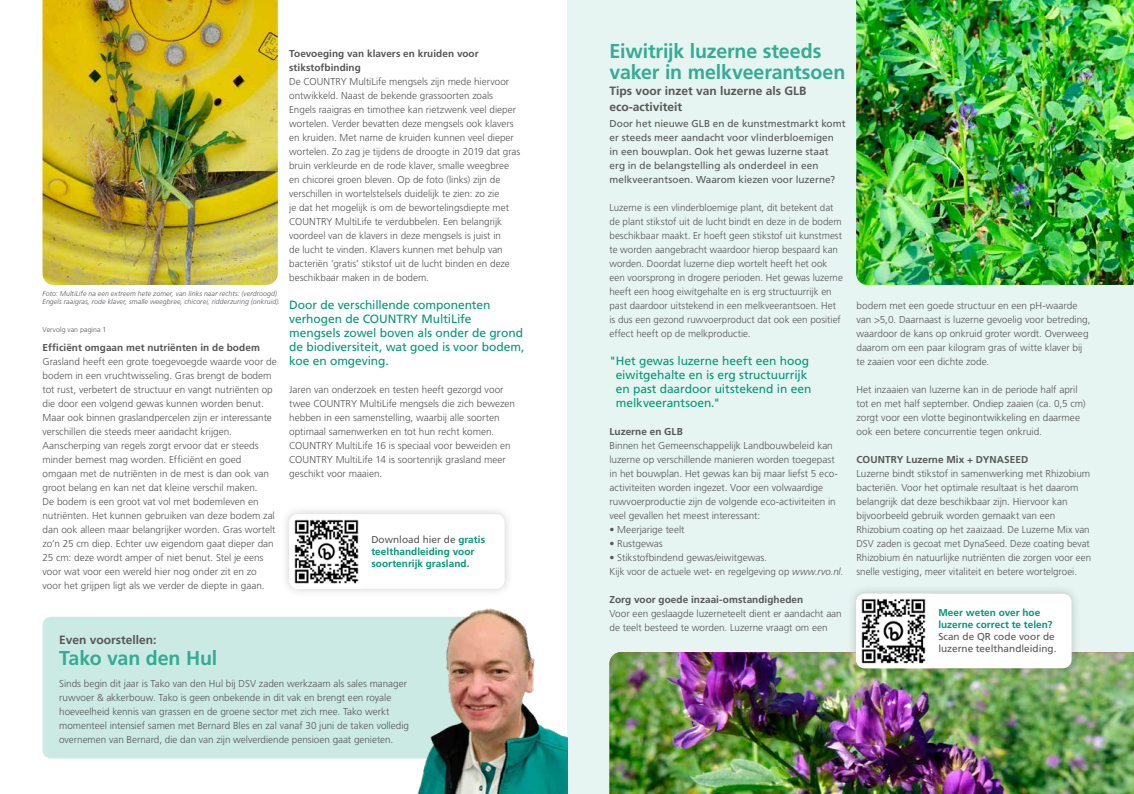
<style>
.page{position:relative;width:1134px;height:794px;background:#fff}
.page>*{position:absolute;margin:0;border:0;box-sizing:border-box;transform-origin:0 0}
.t1{font:700 20px/21px "Frutiger LT Std";letter-spacing:-.005em;color:#33ac93}
.t2{font:12px/14px "Frutiger LT Std";letter-spacing:-.005em;color:#009877}
.t3{font:700 12px/16px "Frutiger LT Std";color:#565655}
.t4{font:300 10px/14px "Frutiger LT Std";color:#565655}
.t5{font:10px/14px "Frutiger LT Std";letter-spacing:.005em;color:#565655}
.t6{font:700 10px/14px "Frutiger LT Std";letter-spacing:.005em;color:#565655}
.t7{font:700 10px/12px "Frutiger LT Std";letter-spacing:.005em;color:#009877}
.t8{font:italic 300 7px/8.4px "Frutiger LT Std";letter-spacing:.01em;color:#565655}
.t9{font:300 7px "Frutiger LT Std";letter-spacing:.01em;color:#565655}
.s1{font-weight:400;color:#565655}
.s2{font-style:italic}
</style>
<div class="page">
<div style="left:43px;top:617px;width:451px;height:141px;background:#cceae4;border-radius:9px"></div>
<div style="left:567px;top:0;width:567px;height:794px;background:#e6f5f1"></div>
<img style="left:43px;top:0;width:235px;height:285px">
<img style="left:411px;top:608px;width:156px;height:186px">
<img style="left:609px;top:652px;width:525px;height:142px">
<img style="left:856px;top:0;width:278px;height:285px">
<div style="left:847px;top:584px;width:234px;height:94px;background:#000;opacity:.2"></div>
<div style="left:856px;top:593px;width:215px;height:75px;background:#fff;border-radius:9px"></div>
<img style="left:856px;top:593px;width:75px;height:75px">
<div style="left:280px;top:504px;width:234px;height:94px;background:#000;opacity:.2"></div>
<div style="left:289px;top:514px;width:216px;height:75px;background:#fff;border-radius:9px"></div>
<img style="left:289px;top:514px;width:70px;height:75px">
<p class="t8" style="left:43px;top:289px;width:239px">Foto: MultiLife na een extreem hete zomer, van links naar rechts: (verdroogd)<br>Engels raaigras, rode klaver, smalle weegbree, chicorei, ridderzuring (onkruid).</p>
<p class="t9" style="left:43px;top:326px;width:65px">Vervolg van pagina 1</p>
<p class="t6" style="left:43px;top:340px;width:219px">Efficiënt omgaan met nutriënten in de bodem</p>
<p class="t4" style="left:43px;top:354px;width:236px">Grasland heeft een grote toegevoegde waarde voor de bodem in een vruchtwisseling. Gras brengt de bodem tot rust, verbetert de structuur en vangt nutriënten op die door een volgend gewas kunnen worden benut.<br>Maar ook binnen graslandpercelen zijn er interessante verschillen die steeds meer aandacht krijgen.<br>Aanscherping van regels zorgt ervoor dat er steeds minder bemest mag worden. Efficiënt en goed omgaan met de nutriënten in de mest is dan ook van groot belang en kan net dat kleine verschil maken.<br>De bodem is een groot vat vol met bodemleven en nutriënten. Het kunnen gebruiken van deze bodem zal dan ook alleen maar belangrijker worden. Gras wortelt zo’n 25 cm diep. Echter uw eigendom gaat dieper dan 25 cm: deze wordt amper of niet benut. Stel je eens voor wat voor een wereld hier nog onder zit en zo voor het grijpen ligt als we verder de diepte in gaan.</p>
<p class="t6" style="left:289px;top:46px;width:191px">Toevoeging van klavers en kruiden voor stikstofbinding</p>
<p class="t4" style="left:289px;top:74px;width:233px">De COUNTRY MultiLife mengsels zijn mede hiervoor ontwikkeld. Naast de bekende grassoorten zoals Engels raaigras en timothee kan rietzwenk veel dieper wortelen. Verder bevatten deze mengsels ook klavers en kruiden. Met name de kruiden kunnen veel dieper wortelen. Zo zag je tijdens de droogte in 2019 dat gras bruin verkleurde en de rode klaver, smalle weegbree en chicorei groen bleven. Op de foto (links) zijn de verschillen in wortelstelsels duidelijk te zien: zo zie<br>je dat het mogelijk is om de bewortelingsdiepte met COUNTRY MultiLife te verdubbelen. Een belangrijk voordeel van de klavers in deze mengsels is juist in<br>de lucht te vinden. Klavers kunnen met behulp van bacteriën ‘gratis’ stikstof uit de lucht binden en deze beschikbaar maken in de bodem.</p>
<p class="t2" style="left:289px;top:297px;width:237px">Door de verschillende componenten verhogen de COUNTRY MultiLife mengsels zowel boven als onder de grond de biodiversiteit, wat goed is voor bodem, koe en omgeving.</p>
<p class="t4" style="left:289px;top:382px;width:227px">Jaren van onderzoek en testen heeft gezorgd voor twee COUNTRY MultiLife mengsels die zich bewezen hebben in een samenstelling, waarbij alle soorten optimaal samenwerken en tot hun recht komen.<br>COUNTRY MultiLife 16 is speciaal voor beweiden en COUNTRY MultiLife 14 is soortenrijk grasland meer geschikt voor maaien.</p>
<p class="t7" style="left:371px;top:534px;width:115px"><span class="s1">Download hier de</span> gratis teelthandleiding voor soortenrijk grasland.</p>
<p class="t3" style="left:59px;top:631px;width:99px">Even voorstellen:</p>
<h1 class="t1" style="left:59px;top:647px;width:160px">Tako van den Hul</h1>
<p class="t4" style="left:59px;top:676px;width:351px">Sinds begin dit jaar is Tako van den Hul bij DSV zaden werkzaam als sales manager ruwvoer &amp; akkerbouw. Tako is geen onbekende in dit vak en brengt een royale hoeveelheid kennis van grassen en de groene sector met zich mee. Tako werkt momenteel intensief samen met Bernard Bles en zal vanaf 30 juni de taken volledig overnemen van Bernard, die dan van zijn welverdiende pensioen gaat genieten.</p>
<h1 class="t1" style="left:609px;top:40px;width:237px">Eiwitrijk luzerne steeds vaker in melkveerantsoen</h1>
<p class="t3" style="left:609px;top:82px;width:198px">Tips voor inzet van luzerne als GLB eco-activiteit</p>
<p class="t5" style="left:609px;top:116px;width:238px">Door het nieuwe GLB en de kunstmestmarkt komt er steeds meer aandacht voor vlinderbloemigen<br>in een bouwplan. Ook het gewas luzerne staat erg in de belangstelling als onderdeel in een melkveerantsoen. Waarom kiezen voor luzerne?</p>
<p class="t4" style="left:609px;top:200px;width:235px">Luzerne is een vlinderbloemige plant, dit betekent dat de plant stikstof uit de lucht bindt en deze in de bodem beschikbaar maakt. Er hoeft geen stikstof uit kunstmest te worden aangebracht waardoor hierop bespaard kan worden. Doordat luzerne diep wortelt heeft het ook een voorsprong in drogere perioden. Het gewas luzerne heeft een hoog eiwitgehalte en is erg structuurrijk en past daardoor uitstekend in een melkveerantsoen. Het is dus een gezond ruwvoerproduct dat ook een positief effect heeft op de melkproductie.</p>
<p class="t2" style="left:616px;top:353px;width:197px;text-indent:-6px">"Het gewas luzerne heeft een hoog eiwitgehalte en is erg structuurrijk en past daardoor uitstekend in een melkveerantsoen."</p>
<p class="t6" style="left:609px;top:424px;width:75px">Luzerne en GLB</p>
<p class="t4" style="left:609px;top:438px;width:230px">Binnen het Gemeenschappelijk Landbouwbeleid kan luzerne op verschillende manieren worden toegepast in het bouwplan. Het gewas kan bij maar liefst 5 eco&shy;activiteiten worden ingezet. Voor een volwaardige ruwvoerproductie zijn de volgende eco-activiteiten in veel gevallen het meest interessant:</p>
<p class="t4" style="left:609px;top:522px;width:77px">• Meerjarige teelt</p>
<p class="t4" style="left:609px;top:536px;width:55px">• Rustgewas</p>
<p class="t4" style="left:609px;top:550px;width:235px">• Stikstofbindend gewas/eiwitgewas.<br>Kijk voor de actuele wet- en regelgeving op <span class="s2">www.rvo.nl.</span></p>
<p class="t6" style="left:609px;top:592px;width:195px">Zorg voor goede inzaai-omstandigheden</p>
<p class="t4" style="left:609px;top:606px;width:234px">Voor een geslaagde luzerneteelt dient er aandacht aan de teelt besteed te worden. Luzerne vraagt om een</p>
<p class="t4" style="left:856px;top:298px;width:236px">bodem met een goede structuur en een pH-waarde van &gt;5,0. Daarnaast is luzerne gevoelig voor betreding, waardoor de kans op onkruid groter wordt. Overweeg daarom om een paar kilogram gras of witte klaver bij te zaaien voor een dichte zode.</p>
<p class="t4" style="left:856px;top:382px;width:231px">Het inzaaien van luzerne kan in de periode half april tot en met half september. Ondiep zaaien (ca. 0,5 cm) zorgt voor een vlotte beginontwikkeling en daarmee ook een betere concurrentie tegen onkruid.</p>
<p class="t6" style="left:856px;top:452px;width:173px">COUNTRY Luzerne Mix + DYNASEED</p>
<p class="t4" style="left:856px;top:466px;width:236px">Luzerne bindt stikstof in samenwerking met Rhizobium bacteriën. Voor het optimale resultaat is het daarom belangrijk dat deze beschikbaar zijn. Hiervoor kan bijvoorbeeld gebruik worden gemaakt van een Rhizobium coating op het zaaizaad. De Luzerne Mix van DSV zaden is gecoat met DynaSeed. Deze coating bevat Rhizobium én natuurlijke nutriënten die zorgen voor een snelle vestiging, meer vitaliteit en betere wortelgroei.</p>
<p class="t7" style="left:938px;top:607px;width:116px">Meer weten over hoe luzerne correct te telen?</p>
<p class="t5" style="left:938px;top:631px;width:120px;line-height:12px">Scan de QR code voor de luzerne teelthandleiding.</p>
</div>
